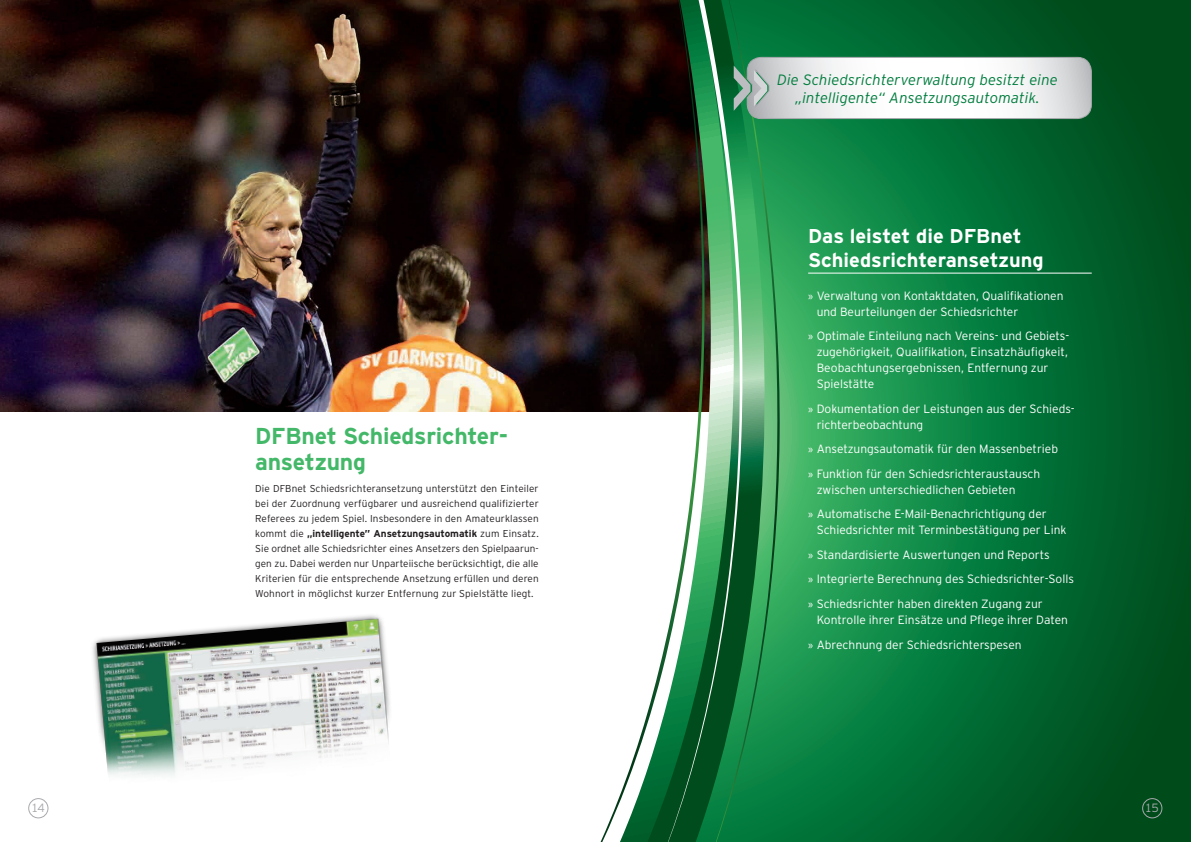
<style>
.page{position:relative;width:1191px;height:842px;background:#fff}
.page>*{position:absolute;margin:0;border:0;box-sizing:border-box;transform-origin:0 0}
.t1{font:700 23px/26px "Interstate";letter-spacing:-.01em;color:#44b869}
.t2{font:700 20px/24px "Interstate";color:#fff}
.t3{font:italic 300 15px/18px "Interstate";letter-spacing:.005em;color:#047e40;text-align:center}
.t4{font:300 12px/24.5px "Interstate";color:#fff}
.t5{font:300 12px "Interstate";color:#a8a9ad}
.t6{font:300 10px/15px "Interstate";letter-spacing:.01em;color:#231f20;text-align:justify}
.s1{font-weight:700}
.s2{font-family:"Myriad Pro";font-weight:400}
</style>
<div class="page">
<img style="left:0;top:0;width:600px;height:411px">
<svg style="left:785px;top:0;width:406px;height:842px;background:#097237"></svg>
<svg style="left:780px;top:0;width:5px;height:842px;background:#2ea15a"></svg>
<svg style="left:600px;top:0;width:34px;height:842px"></svg>
<svg style="left:772px;top:0;width:8px;height:842px;background:#299754"></svg>
<svg style="left:634px;top:0;width:138px;height:842px"></svg>
<div style="left:28px;top:798px;width:20px;height:20px;border:1px solid #a8a9ad;border-radius:50%"></div>
<hr style="left:808px;top:273px;width:283px;height:1px;background:#fff">
<div style="left:1142px;top:798px;width:20px;height:20px;border:1px solid #a8a9ad;border-radius:50%"></div>
<img style="left:40px;top:615px;width:350px;height:204px">
<svg style="left:733px;top:56px;width:359px;height:64px"></svg>
<p class="t5" style="left:31px;top:801px;width:15px">14</p>
<h1 class="t1" style="left:255px;top:423px;width:254px">DFBnet Schiedsrichter&shy;ansetzung</h1>
<p class="t6" style="left:255px;top:481px;width:285px">Die DFBnet Schiedsrichteransetzung unterstützt den Einteiler bei der Zuordnung verfügbarer und ausreichend qualifizierter Referees zu jedem Spiel. Insbesondere in den Amateurklassen kommt die <span class="s1">„intelligente” Ansetzungsautomatik</span> zum Einsatz.<br>Sie ordnet alle Schiedsrichter eines Ansetzers den Spielpaarun&shy;gen zu. Dabei werden nur Unparteiische berücksichtigt, die alle Kriterien für die entsprechende Ansetzung erfüllen und deren Wohnort in möglichst kurzer Entfernung zur Spielstätte liegt.</p>
<p class="t3" style="left:777px;top:71px;width:282px">Die Schiedsrichterverwaltung besitzt eine „intelligente“ Ansetzungsautomatik.</p>
<h2 class="t2" style="left:808px;top:224px;width:237px">Das leistet die DFBnet<br>Schiedsrichteransetzung</h2>
<p class="t4" style="left:816px;top:288px;width:248px;line-height:16px;text-indent:-9px"><span class="s2">»</span> Verwaltung von Kontaktdaten, Qualifikationen und Beurteilungen der Schiedsrichter</p>
<p class="t4" style="left:816px;top:328px;width:254px;line-height:16px;text-indent:-9px"><span class="s2">»</span> Optimale Einteilung nach Vereins- und Gebiets&shy;zugehörigkeit, Qualifikation, Einsatzhäufigkeit, Beobachtungsergebnissen, Entfernung zur Spielstätte</p>
<p class="t4" style="left:816px;top:401px;width:259px;line-height:16px;text-indent:-9px"><span class="s2">»</span> Dokumentation der Leistungen aus der Schieds&shy;richterbeobachtung</p>
<p class="t4" style="left:808px;top:437px;width:251px"><span class="s2">»</span> Ansetzungsautomatik für den Massenbetrieb <span class="s2">»</span> Funktion für den Schiedsrichteraustausch</p>
<p class="t4" style="left:808px;top:477px;width:240px;text-indent:9px">zwischen unterschiedlichen Gebieten<br><span class="s2">»</span> Automatische E-Mail-Benachrichtigung der</p>
<p class="t4" style="left:808px;top:518px;width:267px;text-indent:9px">Schiedsrichter mit Terminbestätigung per Link <span class="s2">»</span> Standardisierte Auswertungen und Reports<br><span class="s2">»</span> Integrierte Berechnung des Schiedsrichter-Solls <span class="s2">»</span> Schiedsrichter haben direkten Zugang zur</p>
<p class="t4" style="left:808px;top:607px;width:261px;text-indent:9px">Kontrolle ihrer Einsätze und Pflege ihrer Daten <span class="s2">»</span> Abrechnung der Schiedsrichterspesen</p>
<p class="t5" style="left:1145px;top:801px;width:16px">15</p>
</div>
